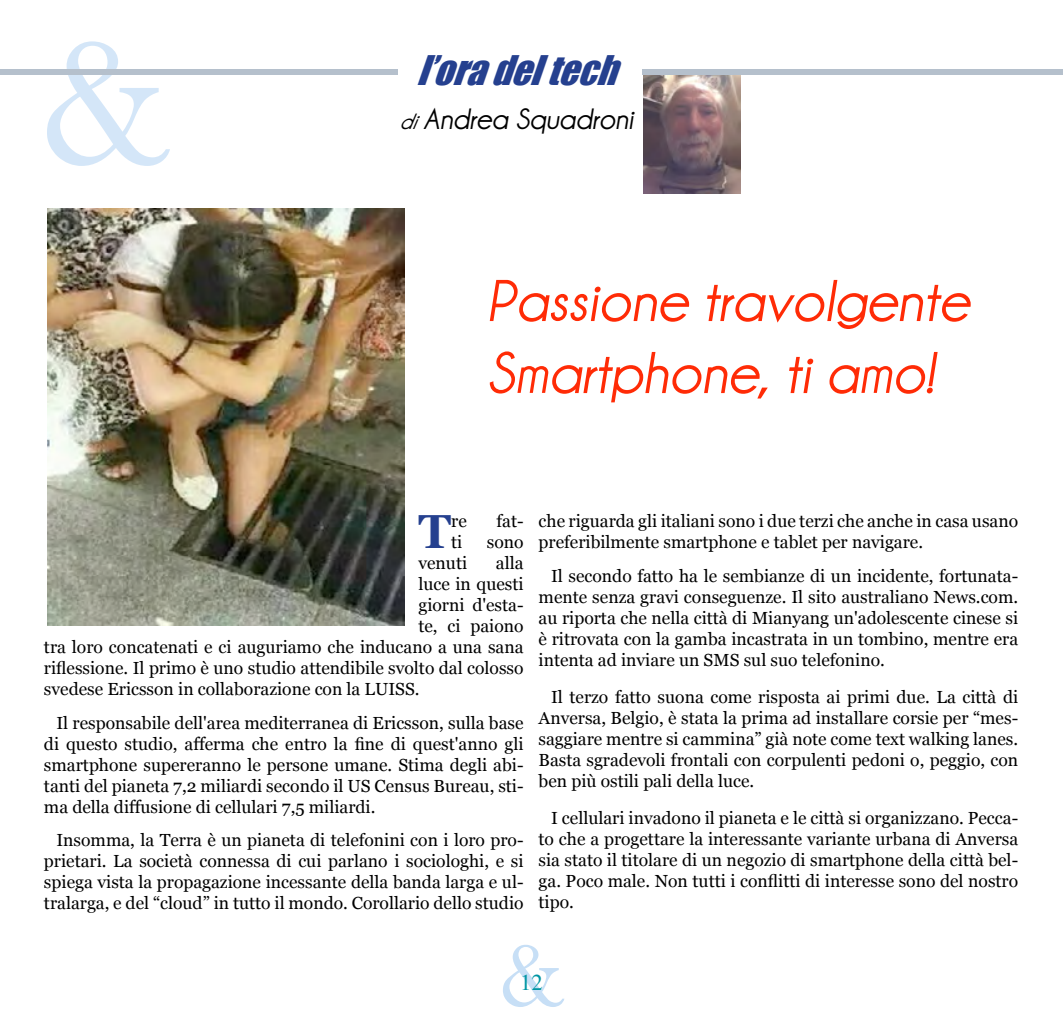
<style>
.page{position:relative;width:1063px;height:1028px;background:#fff}
.page>*{position:absolute;margin:0;border:0;box-sizing:border-box;transform-origin:0 0}
.t1{font:187.5px "Baskerville";color:#006fd7}
.t2{font:93.75px "Baskerville";color:#006fd7}
.t3{font:italic 700 60px/72px "Champagne&Limousines";color:#ff2b06}
.t4{font:700 47.75px "Georgia";color:#25408f}
.t5{font:italic 37.5px "Impact";color:#25408f}
.t6{font:italic 700 30px "Champagne&Limousines";color:#000}
.t7{font:22.5px "Times";color:#0096a4}
.t8{font:17.5px/21px "Georgia";color:#000;text-align:justify}
.s1{font-size:22.5px}
</style>
<div class="page">
<img style="left:643px;top:75px;width:97px;height:119px">
<div style="left:642px;top:69px;width:421px;height:6px;background:#b5c0cc"></div>
<div style="left:0;top:69px;width:398px;height:6px;background:#b5c0cc"></div>
<img style="left:47px;top:208px;width:358px;height:418px">
<h1 class="t1" style="left:39px;top:-8px;width:132px">&amp;</h1>
<h3 class="t5" style="left:416px;top:41px;width:220px">l’oradeltech</h3>
<h3 class="t6" style="left:399px;top:102px;width:236px"><span class="s1">di</span>Andrea Squadroni</h3>
<h3 class="t3" style="left:486px;top:265px;width:484px">Passione travolgente<br>Smartphone, ti amo!</h3>
<h3 class="t4" style="left:418px;top:495px;width:34px">T</h3>
<p class="t8" style="left:451px;top:510px;width:17px">re</p>
<p class="t8" style="left:497px;top:510px;width:29px">fat-</p>
<p class="t8" style="left:451px;top:531px;width:13px">ti</p>
<p class="t8" style="left:487px;top:531px;width:38px">sono</p>
<p class="t8" style="left:418px;top:552px;width:50px">venuti</p>
<p class="t8" style="left:496px;top:552px;width:29px">alla</p>
<p class="t8" style="left:418px;top:573px;width:107px">luce in questi</p>
<p class="t8" style="left:418px;top:594px;width:107px">giorni d'esta-</p>
<p class="t8" style="left:418px;top:615px;width:107px">te, ci paiono</p>
<p class="t8" style="left:44px;top:636px;width:481px">tra loro concatenati e ci auguriamo che inducano a una sana</p>
<p class="t8" style="left:44px;top:657px;width:481px">riflessione. Il primo è uno studio attendibile svolto dal colosso</p>
<p class="t8" style="left:44px;top:678px;width:377px">svedese Ericsson in collaborazione con la LUISS.</p>
<p class="t8" style="left:44px;top:711px;width:481px;text-indent:12px">Il responsabile dell'area mediterranea di Ericsson, sulla base di questo studio, afferma che entro la fine di quest'anno gli smartphone supereranno le persone umane. Stima degli abi&shy;tanti del pianeta 7,2 miliardi secondo il US Census Bureau, sti&shy;ma della diffusione di cellulari 7,5 miliardi.</p>
<p class="t8" style="left:44px;top:829px;width:481px;text-indent:12px">Insomma, la Terra è un pianeta di telefonini con i loro pro&shy;prietari. La società connessa di cui parlano i sociologhi, e si spiega vista la propagazione incessante della banda larga e ul&shy;tralarga, e del “cloud” in tutto il mondo. Corollario dello studio</p>
<p class="t8" style="left:539px;top:510px;width:481px">che riguarda gli italiani sono i due terzi che anche in casa usano preferibilmente smartphone e tablet per navigare.</p>
<p class="t8" style="left:539px;top:564px;width:481px;text-indent:12px">Il secondo fatto ha le sembianze di un incidente, fortunata&shy;mente senza gravi conseguenze. Il sito australiano News.com. au riporta che nella città di Mianyang un'adolescente cinese si è ritrovata con la gamba incastrata in un tombino, mentre era intenta ad inviare un SMS sul suo telefonino.</p>
<p class="t8" style="left:539px;top:685px;width:481px;text-indent:12px">Il terzo fatto suona come risposta ai primi due. La città di Anversa, Belgio, è stata la prima ad installare corsie per “mes&shy;saggiare mentre si cammina” già note come text walking lanes.<br>Basta sgradevoli frontali con corpulenti pedoni o, peggio, con ben più ostili pali della luce.</p>
<p class="t8" style="left:539px;top:807px;width:481px;text-indent:12px">I cellulari invadono il pianeta e le città si organizzano. Pecca&shy;to che a progettare la interessante variante urbana di Anversa sia stato il titolare di un negozio di smartphone della città bel&shy;ga. Poco male. Non tutti i conflitti di interesse sono del nostro tipo.</p>
<h2 class="t2" style="left:499px;top:920px;width:67px">&amp;</h2>
<p class="t7" style="left:520px;top:961px;width:24px">12</p>
</div>
